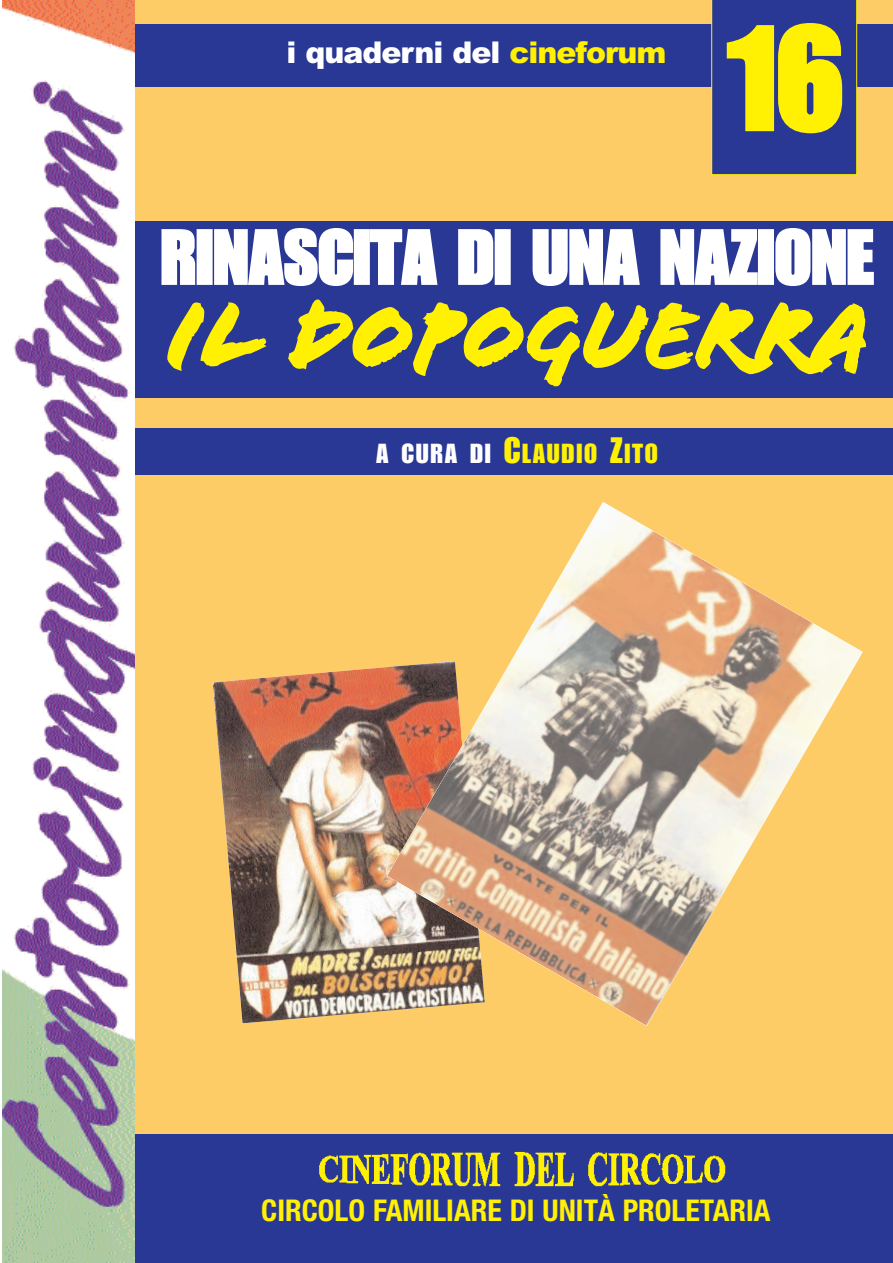
<style>
.page{position:relative;width:893px;height:1263px;background:#fecc67}
.page>*{position:absolute;margin:0;border:0;box-sizing:border-box;transform-origin:0 0}
.t1{font:142.5px "Impact";color:#fff101}
.t2{font:96px "Flood";letter-spacing:-.005em;color:#fff101}
.t3{font:75px "Impact";letter-spacing:.01em;color:#fff}
.t4{font:700 condensed 30px "Helvetica Neue";color:#fff101}
.t5{font:900 30px "Arial";letter-spacing:-.035em;color:#fff}
.t6{font:27px "Impact";letter-spacing:.065em;color:#fff101}
.s1{color:#fff101}
.s2{color:#fff}
.s3{font-size:36px}
</style>
<div class="page">
<img style="left:213px;top:667px;width:174px;height:356px">
<img style="left:387px;top:502px;width:476px;height:524px">
<div style="left:0;top:221px;width:893px;height:177px;background:#293795"></div>
<div style="left:3px;top:429px;width:890px;height:46px;background:#293795"></div>
<div style="left:15px;top:24px;width:878px;height:63px;background:#293795"></div>
<div style="left:711px;top:0;width:146px;height:175px;background:#293795"></div>
<div style="left:2px;top:1134px;width:891px;height:65px;background:#293795"></div>
<img style="left:319px;top:1151px;width:407px;height:36px">
<div style="left:134px;top:1199px;width:759px;height:64px;background:#293795"></div>
<img style="left:2px;top:0;width:133px;height:1263px">
<p class="t5" style="left:287px;top:41px;width:381px">i quaderni del <span class="s1">cineforum</span></p>
<p class="t1" style="left:724px;top:27px;width:122px">16</p>
<p class="t3" style="left:161px;top:230px;width:714px">RINASCITA DI UNA NAZIONE</p>
<p class="t2" style="left:166px;top:301px;width:704px">IL DOPOGUERRA</p>
<p class="t6" style="left:376px;top:444px;width:283px"><span class="s2">A CURA DI</span> <span class="s3">C</span>LAUDIO <span class="s3">Z</span>ITO</p>
<p class="t4" style="left:261px;top:1199px;width:511px">CIRCOLO FAMILIARE DI UNITÀ PROLETARIA</p>
</div>
